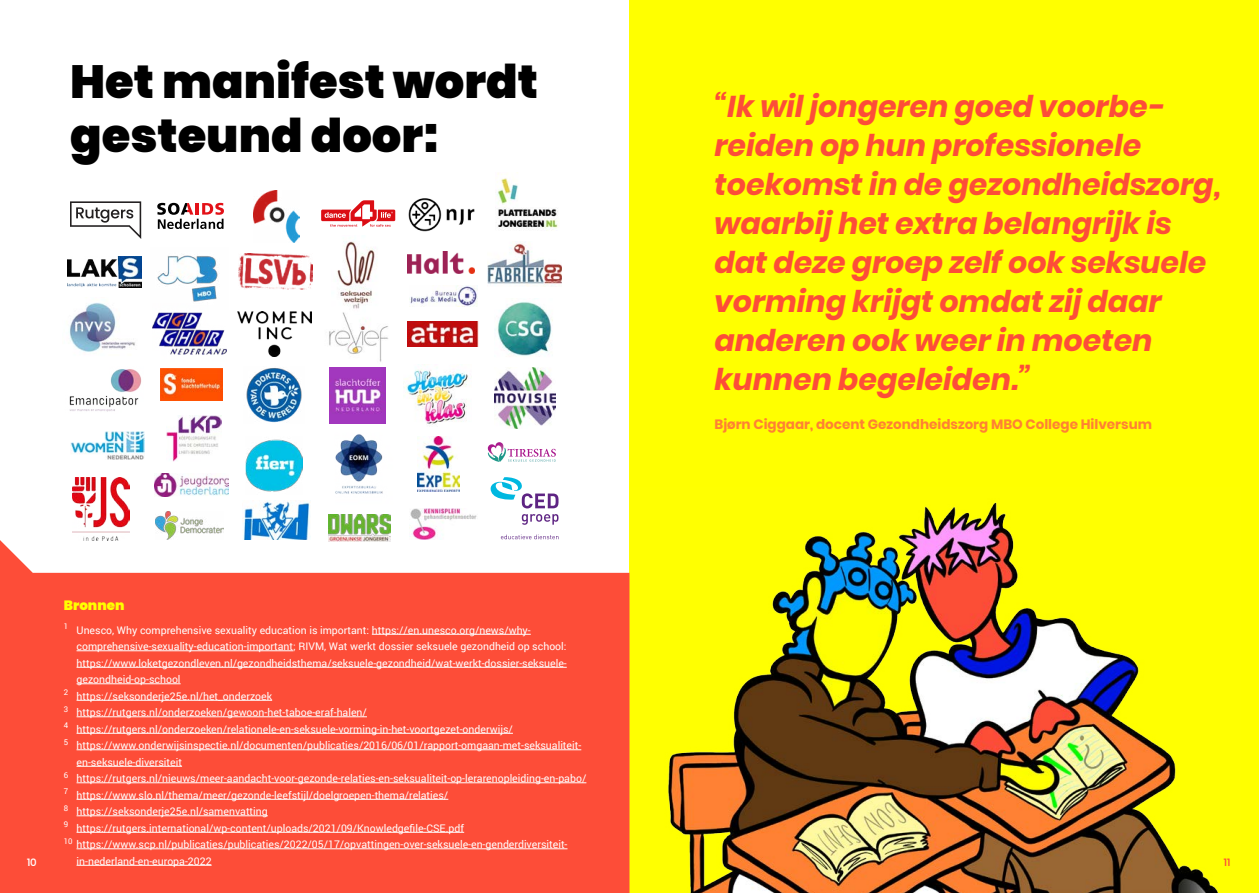
<style>
.page{position:relative;width:1259px;height:893px;background:#fff}
.page>*{position:absolute;margin:0;border:0;box-sizing:border-box;transform-origin:0 0}
.t1{font:900 46.5px/54px "Poppins";color:#000}
.t2{font:italic 700 30px/39px "Poppins";color:#fd4d38}
.t3{font:700 13.5px "Poppins";color:#ff8133}
.t4{font:900 13.5px "Poppins";color:#ff0}
.t5{font:10.5px "Roboto";color:#fff}
.t6{font:500 10.5px "Poppins";color:#fff}
.t7{font:500 10.5px "Poppins";color:#fd4d38}
</style>
<div class="page">
<div style="left:629px;top:0;width:630px;height:893px;background:#ff0"></div>
<img style="left:629px;top:502px;width:589px;height:391px">
<svg style="left:0;top:540px;width:629px;height:353px;background:#fd5e4b"></svg>
<img style="left:242px;top:501px;width:68px;height:38px">
<svg style="left:70px;top:201px;width:71px;height:38px"></svg>
<svg style="left:157px;top:203px;width:67px;height:26px"></svg>
<img style="left:253px;top:191px;width:47px;height:51px">
<img style="left:488px;top:242px;width:74px;height:45px">
<img style="left:152px;top:312px;width:75px;height:43px">
<img style="left:408px;top:252px;width:67px;height:21px">
<img style="left:68px;top:256px;width:74px;height:31px">
<img style="left:408px;top:198px;width:66px;height:33px">
<img style="left:157px;top:255px;width:61px;height:47px">
<img style="left:238px;top:254px;width:74px;height:35px">
<img style="left:69px;top:303px;width:66px;height:49px">
<img style="left:337px;top:241px;width:38px;height:66px">
<img style="left:497px;top:173px;width:61px;height:58px">
<svg style="left:321px;top:200px;width:74px;height:27px"></svg>
<img style="left:328px;top:516px;width:62px;height:25px">
<img style="left:69px;top:369px;width:73px;height:43px">
<img style="left:328px;top:423px;width:63px;height:93px">
<img style="left:245px;top:439px;width:58px;height:53px">
<img style="left:155px;top:474px;width:74px;height:22px">
<img style="left:166px;top:416px;width:55px;height:46px">
<img style="left:330px;top:368px;width:55px;height:55px">
<img style="left:408px;top:322px;width:71px;height:25px">
<img style="left:246px;top:368px;width:56px;height:55px">
<img style="left:72px;top:477px;width:57px;height:63px">
<img style="left:418px;top:436px;width:42px;height:56px">
<img style="left:494px;top:367px;width:62px;height:61px">
<img style="left:497px;top:302px;width:56px;height:54px">
<img style="left:71px;top:431px;width:74px;height:29px">
<img style="left:329px;top:307px;width:59px;height:55px">
<img style="left:237px;top:312px;width:74px;height:45px">
<img style="left:404px;top:364px;width:64px;height:61px">
<svg style="left:522px;top:514px;width:36px;height:11px"></svg>
<svg style="left:490px;top:477px;width:69px;height:31px"></svg>
<svg style="left:501px;top:535px;width:57px;height:4px"></svg>
<img style="left:409px;top:286px;width:68px;height:21px">
<img style="left:160px;top:369px;width:62px;height:31px">
<img style="left:156px;top:512px;width:68px;height:28px">
<img style="left:409px;top:508px;width:68px;height:32px">
<svg style="left:488px;top:442px;width:68px;height:20px"></svg>
<hr style="left:372px;top:634px;width:159px;height:1px;background:#fff">
<hr style="left:77px;top:650px;width:216px;height:1px;background:#fff">
<hr style="left:77px;top:667px;width:490px;height:1px;background:#fff">
<hr style="left:77px;top:683px;width:104px;height:1px;background:#fff">
<hr style="left:77px;top:700px;width:195px;height:1px;background:#fff">
<hr style="left:77px;top:716px;width:290px;height:1px;background:#fff">
<hr style="left:77px;top:733px;width:436px;height:1px;background:#fff">
<hr style="left:77px;top:749px;width:504px;height:1px;background:#fff">
<hr style="left:77px;top:766px;width:105px;height:1px;background:#fff">
<hr style="left:77px;top:782px;width:509px;height:1px;background:#fff">
<hr style="left:77px;top:799px;width:371px;height:1px;background:#fff">
<hr style="left:77px;top:815px;width:191px;height:1px;background:#fff">
<hr style="left:77px;top:832px;width:387px;height:1px;background:#fff">
<hr style="left:77px;top:848px;width:490px;height:1px;background:#fff">
<hr style="left:77px;top:865px;width:135px;height:1px;background:#fff">
<h1 class="t1" style="left:70px;top:55px;width:469px">Het manifest wordt gesteund door:</h1>
<h2 class="t2" style="left:714px;top:87px;width:507px">“Ik wil jongeren goed voorbe&shy;reiden op hun professionele toekomst in de gezondheidszorg, waarbij het extra belangrijk is dat deze groep zelf ook seksuele vorming krijgt omdat zij daar anderen ook weer in moeten kunnen begeleiden.”</h2>
<p class="t3" style="left:714px;top:416px;width:439px">Bjørn Ciggaar, docent Gezondheidszorg MBO College Hilversum</p>
<p class="t4" style="left:64px;top:597px;width:62px">Bronnen</p>
<p class="t5" style="left:64px;top:622px;width:468px"><sup>1</sup> Unesco, Why comprehensive sexuality education is important: https://en.unesco.org/news/why-</p>
<p class="t5" style="left:77px;top:639px;width:491px">comprehensive-sexuality-education-important; RIVM, Wat werkt dossier seksuele gezondheid op school:</p>
<p class="t5" style="left:77px;top:655px;width:492px">https://www.loketgezondleven.nl/gezondheidsthema/seksuele-gezondheid/wat-werkt-dossier-seksuele-</p>
<p class="t5" style="left:77px;top:672px;width:106px">gezondheid-op-school</p>
<p class="t5" style="left:64px;top:688px;width:210px"><sup>2</sup> https://seksonderje25e.nl/het_onderzoek</p>
<p class="t5" style="left:64px;top:705px;width:305px"><sup>3</sup> https://rutgers.nl/onderzoeken/gewoon-het-taboe-eraf-halen/</p>
<p class="t5" style="left:64px;top:721px;width:451px"><sup>4</sup> https://rutgers.nl/onderzoeken/relationele-en-seksuele-vorming-in-het-voortgezet-onderwijs/</p>
<p class="t5" style="left:64px;top:738px;width:519px"><sup>5</sup> https://www.onderwijsinspectie.nl/documenten/publicaties/2016/06/01/rapport-omgaan-met-seksualiteit-</p>
<p class="t5" style="left:77px;top:754px;width:107px">en-seksuele-diversiteit</p>
<p class="t5" style="left:64px;top:771px;width:524px"><sup>6</sup> https://rutgers.nl/nieuws/meer-aandacht-voor-gezonde-relaties-en-seksualiteit-op-lerarenopleiding-en-pabo/</p>
<p class="t5" style="left:64px;top:787px;width:386px"><sup>7</sup> https://www.slo.nl/thema/meer/gezonde-leefstijl/doelgroepen-thema/relaties/</p>
<p class="t5" style="left:64px;top:804px;width:205px"><sup>8</sup> https://seksonderje25e.nl/samenvatting</p>
<p class="t5" style="left:64px;top:820px;width:402px"><sup>9</sup> https://rutgers.international/wp-content/uploads/2021/09/Knowledgefile-CSE.pdf</p>
<p class="t5" style="left:64px;top:837px;width:505px"><sup>10</sup> https://www.scp.nl/publicaties/publicaties/2022/05/17/opvattingen-over-seksuele-en-genderdiversiteit-</p>
<p class="t5" style="left:77px;top:853px;width:136px">in-nederland-en-europa-2022</p>
<p class="t6" style="left:27px;top:856px;width:11px">10</p>
<p class="t7" style="left:1223px;top:856px;width:8px">11</p>
</div>
